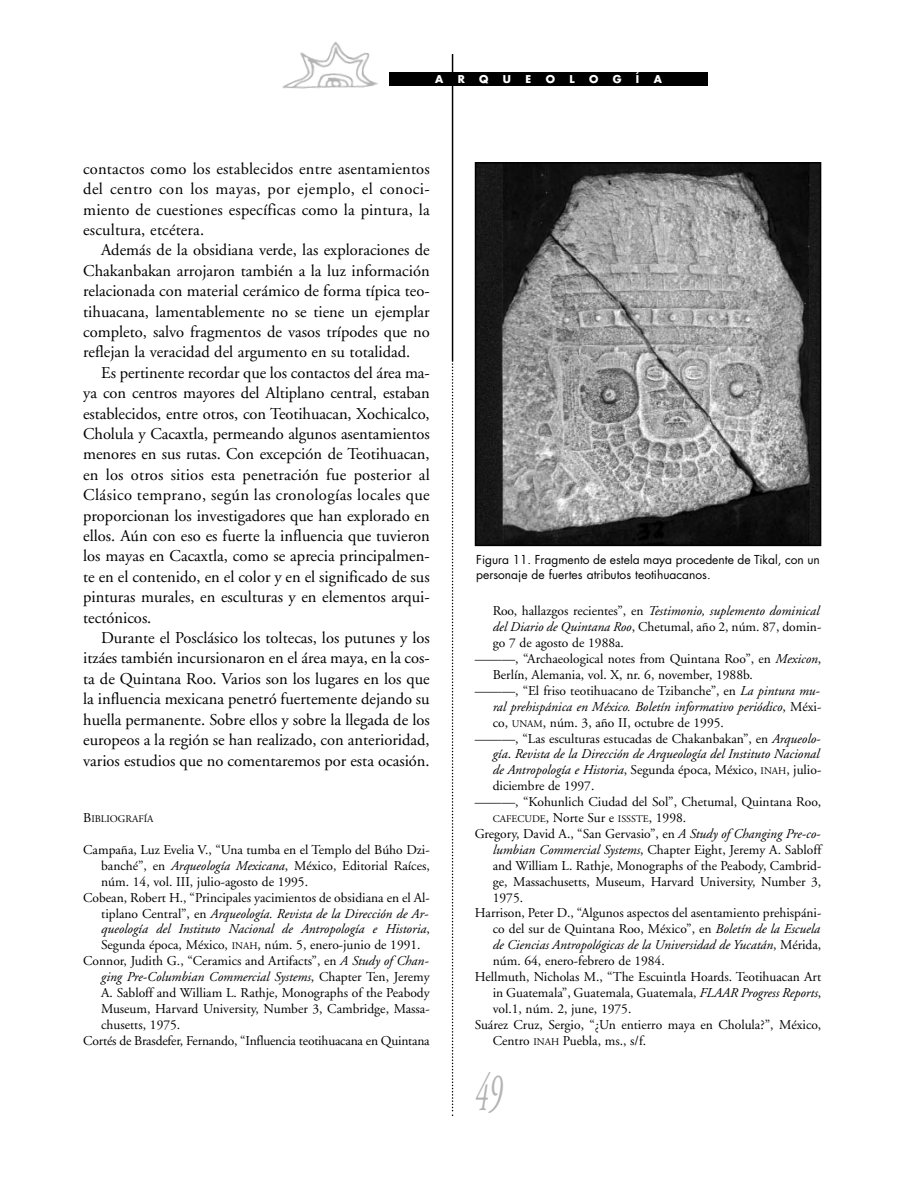
<style>
.page{position:relative;width:918px;height:1188px;background:#fff}
.page>*{position:absolute;margin:0;border:0;box-sizing:border-box;transform-origin:0 0}
.t1{font:italic 54px "Adobe Garamond";color:#b3b3b3;scale:.5 1}
.t2{font:16.5px/20.4px "Adobe Garamond";color:#000;text-align:justify}
.t3{font:13.5px "Adobe Garamond";color:#000}
.t4{font:italic 13.5px "Adobe Garamond";color:#000}
.t5{font:12px/15px "Futura";color:#000}
.t6{font:700 10.5px "Futura";color:#fff}
.t7{font:10.2px "Adobe Garamond";color:#000}
.s1{font-size:13.5px}
.s2{font-style:italic}
.s3{font-style:normal}
.s4{font-size:10.2px}
</style>
<div class="page">
<hr style="left:452px;top:54px;width:1px;height:306px;background:#000">
<svg style="left:452px;top:360px;width:1px;height:756px"></svg>
<img style="left:478px;top:165px;width:340px;height:378px">
<div style="left:475px;top:162px;width:346px;height:384px;border:2px solid #000"></div>
<img style="left:282px;top:41px;width:96px;height:48px">
<div style="left:389px;top:72px;width:319px;height:14px;background:#000"></div>
<p class="t6" style="left:435px;top:74px;width:10px">A</p>
<p class="t6" style="left:458px;top:74px;width:9px">R</p>
<p class="t6" style="left:479px;top:74px;width:11px">Q</p>
<p class="t6" style="left:503px;top:74px;width:10px">U</p>
<p class="t6" style="left:526px;top:74px;width:7px">E</p>
<p class="t6" style="left:546px;top:74px;width:11px">O</p>
<p class="t6" style="left:569px;top:74px;width:7px">L</p>
<p class="t6" style="left:589px;top:74px;width:11px">O</p>
<p class="t6" style="left:613px;top:74px;width:10px">G</p>
<p class="t6" style="left:636px;top:74px;width:5px">Í</p>
<p class="t6" style="left:654px;top:74px;width:10px">A</p>
<p class="t2" style="left:83px;top:160px;width:348px">contactos como los establecidos entre asentamientos del centro con los mayas, por ejemplo, el conoci&shy;miento de cuestiones específicas como la pintura, la escultura, etcétera.</p>
<p class="t2" style="left:83px;top:242px;width:348px;text-indent:18px">Además de la obsidiana verde, las exploraciones de Chakanbakan arrojaron también a la luz información relacionada con material cerámico de forma típica teo&shy;tihuacana, lamentablemente no se tiene un ejemplar completo, salvo fragmentos de vasos trípodes que no reflejan la veracidad del argumento en su totalidad.</p>
<p class="t2" style="left:83px;top:364px;width:348px;text-indent:18px">Es pertinente recordar que los contactos del área ma&shy;ya con centros mayores del Altiplano central, estaban establecidos, entre otros, con Teotihuacan, Xochicalco, Cholula y Cacaxtla, permeando algunos asentamientos menores en sus rutas. Con excepción de Teotihuacan, en los otros sitios esta penetración fue posterior al Clásico temprano, según las cronologías locales que proporcionan los investigadores que han explorado en ellos. Aún con eso es fuerte la influencia que tuvieron los mayas en Cacaxtla, como se aprecia principalmen&shy;te en el contenido, en el color y en el significado de sus pinturas murales, en esculturas y en elementos arqui&shy;tectónicos.</p>
<p class="t2" style="left:83px;top:629px;width:348px;text-indent:18px">Durante el Posclásico los toltecas, los putunes y los itzáes también incursionaron en el área maya, en la cos&shy;ta de Quintana Roo. Varios son los lugares en los que la influencia mexicana penetró fuertemente dejando su huella permanente. Sobre ellos y sobre la llegada de los europeos a la región se han realizado, con anterioridad, varios estudios que no comentaremos por esta ocasión.</p>
<p class="t7" style="left:83px;top:815px;width:72px"><span class="s1">B</span>IBLIOGRAFÍA</p>
<p class="t3" style="left:83px;top:844px;width:348px">Campaña, Luz Evelia V., “Una tumba en el Templo del Búho Dzi-</p>
<p class="t3" style="left:101px;top:860px;width:330px">banché”, en <span class="s2">Arqueología Mexicana</span>, México, Editorial Raíces,</p>
<p class="t3" style="left:101px;top:876px;width:208px">núm. 14, vol. III, julio-agosto de 1995.</p>
<p class="t3" style="left:83px;top:892px;width:348px">Cobean, Robert H., “Principales yacimientos de obsidiana en el Al-</p>
<p class="t4" style="left:101px;top:908px;width:329px"><span class="s3">tiplano Central”, en</span> Arqueología. Revista de la Dirección de Ar-</p>
<p class="t4" style="left:101px;top:924px;width:330px">queología del Instituto Nacional de Antropología e Historia<span class="s3">,</span></p>
<p class="t3" style="left:101px;top:940px;width:321px">Segunda época, México, <span class="s4">INAH</span>, núm. 5, enero-junio de 1991.</p>
<p class="t3" style="left:83px;top:956px;width:347px">Connor, Judith G., “Ceramics and Artifacts”, en <span class="s2">A Study of Chan-</span></p>
<p class="t4" style="left:101px;top:971px;width:330px">ging Pre-Columbian Commercial Systems<span class="s3">, Chapter Ten, Jeremy</span></p>
<p class="t3" style="left:101px;top:987px;width:330px">A. Sabloff and William L. Rathje, Monographs of the Peabody</p>
<p class="t3" style="left:101px;top:1003px;width:330px">Museum, Harvard University, Number 3, Cambridge, Massa-</p>
<p class="t3" style="left:101px;top:1019px;width:81px">chusetts, 1975.</p>
<p class="t3" style="left:83px;top:1035px;width:348px">Cortés de Brasdefer, Fernando, “Influencia teotihuacana en Quintana</p>
<p class="t5" style="left:476px;top:553px;width:345px">Figura 11. Fragmento de estela maya procedente de Tikal, con un personaje de fuertes atributos teotihuacanos.</p>
<p class="t4" style="left:493px;top:606px;width:328px"><span class="s3">Roo, hallazgos recientes”, en</span> Testimonio, suplemento dominical</p>
<p class="t3" style="left:493px;top:621px;width:330px"><span class="s2">del Diario de Quintana Roo</span>, Chetumal, año 2, núm. 87, domin-</p>
<p class="t3" style="left:493px;top:637px;width:133px">go 7 de agosto de 1988a.</p>
<p class="t3" style="left:475px;top:653px;width:348px">———, “Archaeological notes from Quintana Roo”, en <span class="s2">Mexicon</span>,</p>
<p class="t3" style="left:493px;top:669px;width:262px">Berlín, Alemania, vol. X, nr. 6, november, 1988b.</p>
<p class="t3" style="left:475px;top:685px;width:347px">———, “El friso teotihuacano de Tzibanche”, en <span class="s2">La pintura mu-</span></p>
<p class="t4" style="left:493px;top:701px;width:330px">ral prehispánica en México. Boletín informativo periódico<span class="s3">, Méxi-</span></p>
<p class="t3" style="left:493px;top:717px;width:233px">co, <span class="s4">UNAM</span>, núm. 3, año II, octubre de 1995.</p>
<p class="t3" style="left:475px;top:733px;width:347px">———, “Las esculturas estucadas de Chakanbakan”, en <span class="s2">Arqueolo-</span></p>
<p class="t4" style="left:493px;top:749px;width:328px">gía<span class="s3">.</span> Revista de la Dirección de Arqueología del Instituto Nacional</p>
<p class="t3" style="left:493px;top:765px;width:330px"><span class="s2">de Antropología e Historia</span>, Segunda época, México, <span class="s4">INAH</span>, julio-</p>
<p class="t3" style="left:493px;top:780px;width:103px">diciembre de 1997.</p>
<p class="t3" style="left:475px;top:796px;width:348px">———, “Kohunlich Ciudad del Sol”, Chetumal, Quintana Roo,</p>
<p class="t3" style="left:493px;top:812px;width:195px"><span class="s4">CAFECUDE</span>, Norte Sur e <span class="s4">ISSSTE</span>, 1998.</p>
<p class="t3" style="left:475px;top:828px;width:347px">Gregory, David A., “San Gervasio”, en <span class="s2">A Study of Changing Pre-co-</span></p>
<p class="t3" style="left:493px;top:844px;width:330px"><span class="s2">lumbian Commercial Systems</span>, Chapter Eight, Jeremy A. Sabloff</p>
<p class="t3" style="left:493px;top:860px;width:330px">and William L. Rathje, Monographs of the Peabody, Cambrid-</p>
<p class="t3" style="left:493px;top:876px;width:330px">ge, Massachusetts, Museum, Harvard University, Number 3,</p>
<p class="t3" style="left:493px;top:892px;width:32px">1975.</p>
<p class="t3" style="left:475px;top:908px;width:348px">Harrison, Peter D., “Algunos aspectos del asentamiento prehispáni-</p>
<p class="t3" style="left:493px;top:924px;width:329px">co del sur de Quintana Roo, México”, en <span class="s2">Boletín de la Escuela</span></p>
<p class="t4" style="left:493px;top:939px;width:330px">de Ciencias Antropológicas de la Universidad de Yucatán<span class="s3">, Mérida,</span></p>
<p class="t3" style="left:493px;top:955px;width:174px">núm. 64, enero-febrero de 1984.</p>
<p class="t3" style="left:475px;top:971px;width:348px">Hellmuth, Nicholas M., “The Escuintla Hoards. Teotihuacan Art</p>
<p class="t3" style="left:493px;top:987px;width:330px">in Guatemala”, Guatemala, Guatemala, <span class="s2">FLAAR Progress Reports</span>,</p>
<p class="t3" style="left:493px;top:1003px;width:140px">vol.1, núm. 2, june, 1975.</p>
<p class="t3" style="left:475px;top:1019px;width:348px">Suárez Cruz, Sergio, “¿Un entierro maya en Cholula?”, México,</p>
<p class="t3" style="left:493px;top:1035px;width:155px">Centro <span class="s4">INAH</span> Puebla, ms., s/f.</p>
<h1 class="t1" style="left:475px;top:1071px;width:56px">49</h1>
</div>
